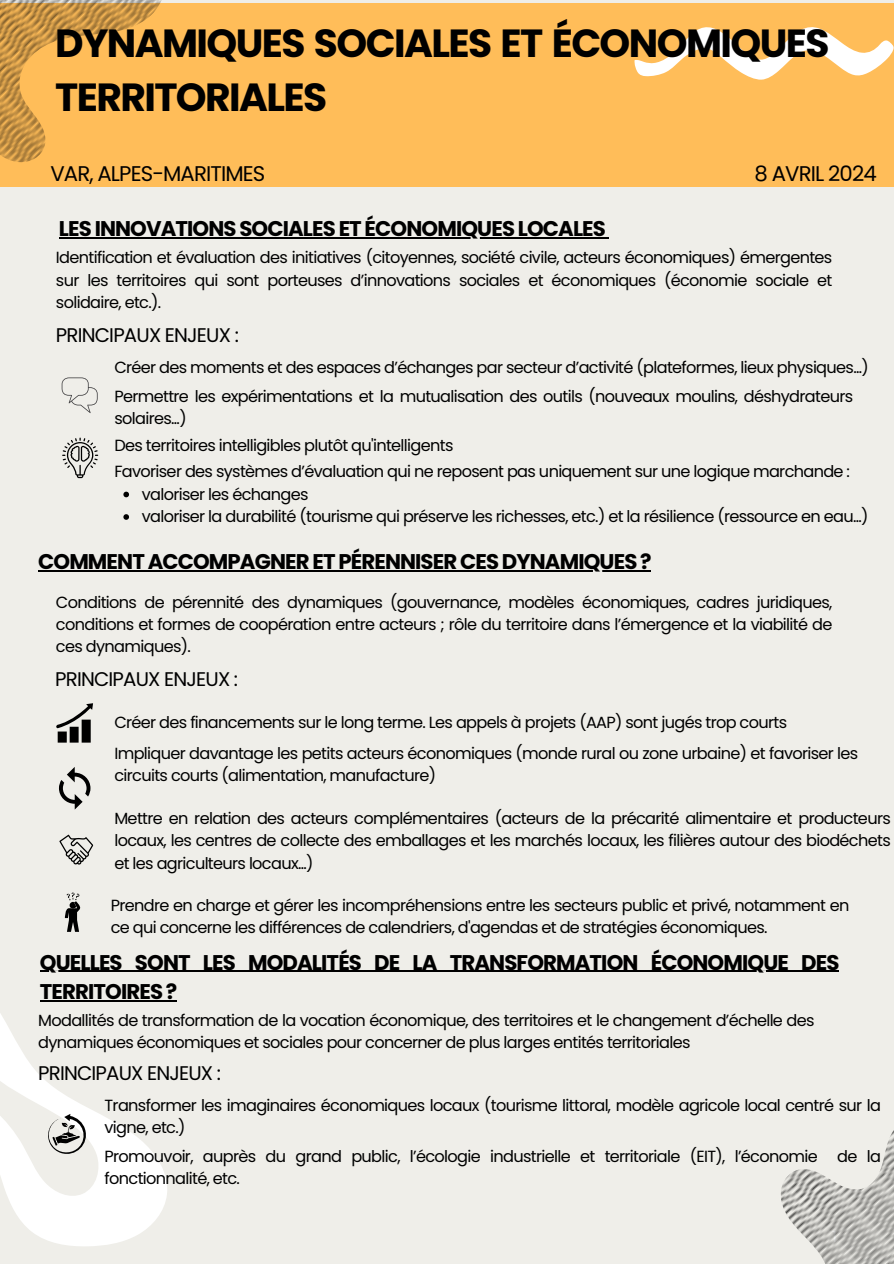
<style>
.page{position:relative;width:894px;height:1264px;background:#fff}
.page>*{position:absolute;margin:0;border:0;box-sizing:border-box;transform-origin:0 0}
.t1{font:700 39.15px/54px "Poppins";letter-spacing:-.04em;color:#000}
.t2{font:700 21.3px/29.2px "Poppins";letter-spacing:-.04em;color:#000}
.t3{font:21.3px "Poppins";letter-spacing:-.04em;color:#000}
.t4{font:19.8px "Poppins";letter-spacing:-.04em;color:#000}
.t5{font:16.2px/22.2px "Poppins";letter-spacing:-.04em;color:#000}
</style>
<div class="page">
<div style="left:0;top:0;width:893px;height:1263px;background:#efeee9"></div>
<div style="left:0;top:3px;width:893px;height:184px;background:#ffbd59"></div>
<svg style="left:0;top:0;width:162px;height:163px"></svg>
<svg style="left:634px;top:27px;width:259px;height:53px"></svg>
<svg style="left:62px;top:377px;width:36px;height:36px"></svg>
<svg style="left:59px;top:834px;width:34px;height:30px"></svg>
<svg style="left:65px;top:892px;width:16px;height:20px"></svg>
<svg style="left:0;top:912px;width:183px;height:334px"></svg>
<svg style="left:780px;top:1131px;width:113px;height:132px"></svg>
<svg style="left:56px;top:703px;width:37px;height:39px"></svg>
<svg style="left:59px;top:767px;width:31px;height:42px"></svg>
<svg style="left:62px;top:437px;width:36px;height:41px"></svg>
<svg style="left:44px;top:1113px;width:46px;height:44px"></svg>
<hr style="left:59px;top:237px;width:546px;height:1px;background:#000">
<hr style="left:38px;top:570px;width:612px;height:1px;background:#000">
<svg style="left:123px;top:491px;width:6px;height:6px"></svg>
<svg style="left:123px;top:514px;width:6px;height:6px"></svg>
<hr style="left:40px;top:970px;width:798px;height:1px;background:#000">
<hr style="left:40px;top:999px;width:136px;height:2px;background:#000">
<h1 class="t1" style="left:55px;top:17px;width:775px">DYNAMIQUES SOCIALES ET ÉCONOMIQUES<br>TERRITORIALES</h1>
<h2 class="t3" style="left:50px;top:158px;width:216px">VAR, ALPES-MARITIMES</h2>
<h2 class="t3" style="left:754px;top:158px;width:124px">8 AVRIL 2024</h2>
<h2 class="t2" style="left:59px;top:214px;width:548px">LES INNOVATIONS SOCIALES ET ÉCONOMIQUES LOCALES</h2>
<p class="t5" style="left:56px;top:246px;width:777px;text-align:justify">Identification et évaluation des initiatives (citoyennes, société civile, acteurs économiques) émergentes sur les territoires qui sont porteuses d’innovations sociales et économiques (économie sociale et solidaire, etc.).</p>
<p class="t4" style="left:56px;top:321px;width:184px">PRINCIPAUX ENJEUX :</p>
<p class="t5" style="left:114px;top:356px;width:755px">Créer des moments et des espaces d’échanges par secteur d’activité (plateformes, lieux physiques...)</p>
<p class="t5" style="left:114px;top:385px;width:740px">Permettre les expérimentations et la mutualisation des outils (nouveaux moulins, déshydrateurs solaires...)</p>
<p class="t5" style="left:142px;top:460px;width:728px;text-indent:-27px">Favoriser des systèmes d’évaluation qui ne reposent pas uniquement sur une logique marchande : valoriser les échanges<br>valoriser la durabilité (tourisme qui préserve les richesses, etc.) et la résilience (ressource en eau...)</p>
<p class="t5" style="left:114px;top:434px;width:340px">Des territoires intelligibles plutôt qu'intelligents</p>
<h2 class="t2" style="left:38px;top:547px;width:614px">COMMENT ACCOMPAGNER ET PÉRENNISER CES DYNAMIQUES ?</h2>
<p class="t5" style="left:56px;top:591px;width:777px;text-align:justify">Conditions de pérennité des dynamiques (gouvernance, modèles économiques, cadres juridiques, conditions et formes de coopération entre acteurs ; rôle du territoire dans l’émergence et la viabilité de ces dynamiques).</p>
<p class="t4" style="left:55px;top:665px;width:184px">PRINCIPAUX ENJEUX :</p>
<p class="t5" style="left:114px;top:706px;width:745px;line-height:31.3px">Créer des financements sur le long terme. Les appels à projets (AAP) sont jugés trop courts<br>Impliquer davantage les petits acteurs économiques (monde rural ou zone urbaine) et favoriser les</p>
<p class="t5" style="left:114px;top:764px;width:323px">circuits courts (alimentation, manufacture)</p>
<p class="t5" style="left:114px;top:807px;width:777px;text-align:justify">Mettre en relation des acteurs complémentaires (acteurs de la précarité alimentaire et producteurs locaux, les centres de collecte des emballages et les marchés locaux, les filières autour des biodéchets et les agriculteurs locaux...)</p>
<p class="t5" style="left:111px;top:894px;width:740px">Prendre en charge et gérer les incompréhensions entre les secteurs public et privé, notamment en ce qui concerne les différences de calendriers, d'agendas et de stratégies économiques.</p>
<h2 class="t2" style="left:40px;top:947px;width:800px">QUELLES SONT LES MODALITÉS DE LA TRANSFORMATION ÉCONOMIQUE DES<br>TERRITOIRES ?</h2>
<p class="t5" style="left:38px;top:1009px;width:777px">Modallités de transformation de la vocation économique, des territoires et le changement d’échelle des dynamiques économiques et sociales pour concerner de plus larges entités territoriales</p>
<p class="t4" style="left:38px;top:1058px;width:184px">PRINCIPAUX ENJEUX :</p>
<p class="t5" style="left:104px;top:1094px;width:777px">Transformer les imaginaires économiques locaux (tourisme littoral, modèle agricole local centré sur la vigne, etc.)</p>
<p class="t5" style="left:104px;top:1145px;width:777px">Promouvoir, auprès du grand public, l’écologie industrielle et territoriale (EIT), l’économie de la fonctionnalité, etc.</p>
</div>
